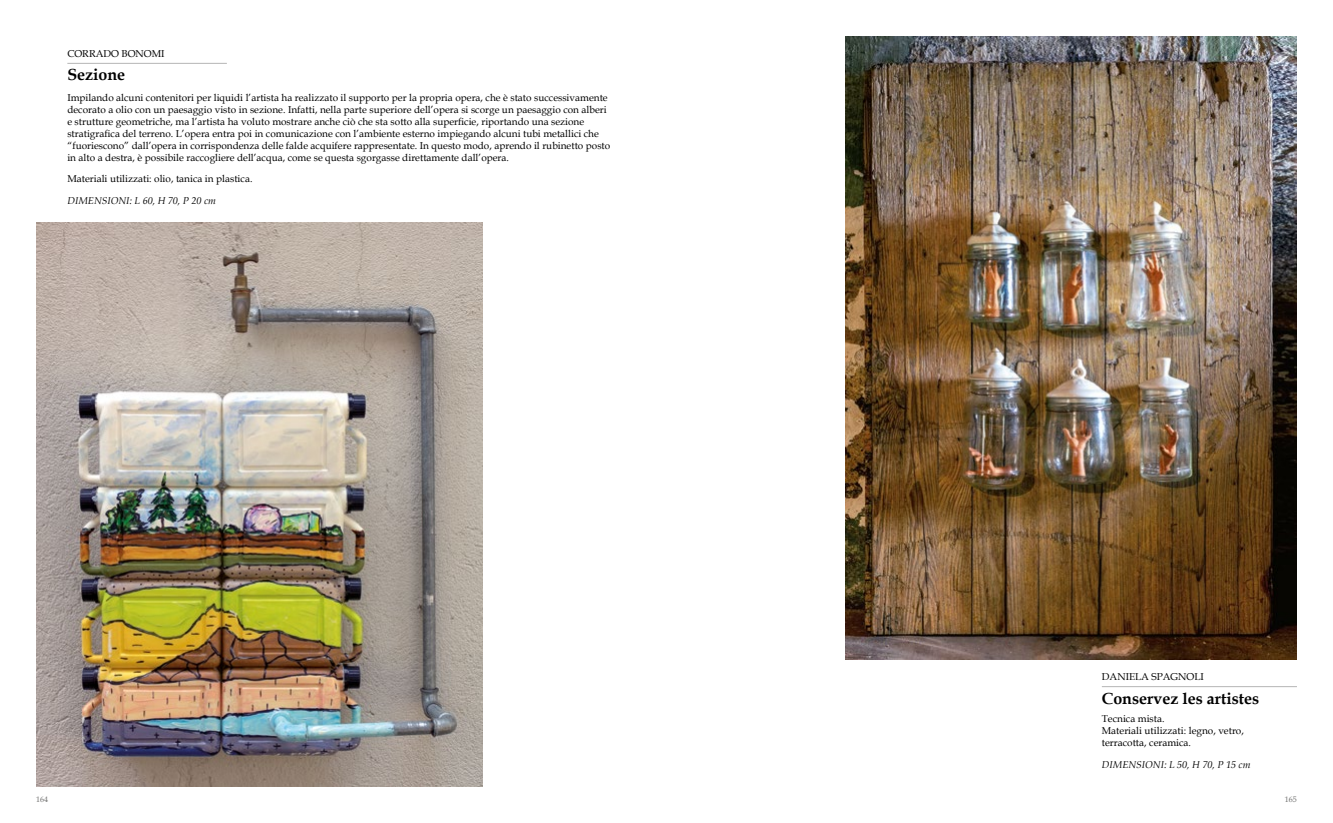
<style>
.page{position:relative;width:1333px;height:823px;background:#fff}
.page>*{position:absolute;margin:0;border:0;box-sizing:border-box;transform-origin:0 0}
.t1{font:700 16px "Book Antiqua";color:#000}
.t2{font:10px/12px "Book Antiqua";color:#000}
.t3{font:italic 10px "Book Antiqua";color:#000}
.t4{font:8px "Book Antiqua";color:#727271}
</style>
<div class="page">
<img style="left:36px;top:223px;width:446px;height:563px">
<hr style="left:67px;top:63px;width:160px;height:1px;background:#000">
<img style="left:845px;top:36px;width:451px;height:623px">
<hr style="left:1101px;top:685px;width:195px;height:1px;background:#000">
<p class="t2" style="left:67px;top:48px;width:99px">CORRADO BONOMI</p>
<h1 class="t1" style="left:67px;top:64px;width:59px">Sezione</h1>
<p class="t2" style="left:67px;top:91px;width:544px">Impilando alcuni contenitori per liquidi l’artista ha realizzato il supporto per la propria opera, che è stato successivamente decorato a olio con un paesaggio visto in sezione. Infatti, nella parte superiore dell’opera si scorge un paesaggio con alberi e strutture geometriche, ma l’artista ha voluto mostrare anche ciò che sta sotto alla superficie, riportando una sezione stratigrafica del terreno. L’opera entra poi in comunicazione con l’ambiente esterno impiegando alcuni tubi metallici che “fuoriescono” dall’opera in corrispondenza delle falde acquifere rappresentate. In questo modo, aprendo il rubinetto posto in alto a destra, è possibile raccogliere dell’acqua, come se questa sgorgasse direttamente dall’opera.</p>
<p class="t2" style="left:67px;top:172px;width:187px">Materiali utilizzati: olio, tanica in plastica.</p>
<p class="t3" style="left:67px;top:193px;width:150px">DIMENSIONI: L 60, H 70, P 20 cm</p>
<p class="t2" style="left:1101px;top:670px;width:104px">DANIELA SPAGNOLI</p>
<h1 class="t1" style="left:1101px;top:687px;width:159px">Conservez les artistes</h1>
<p class="t2" style="left:1101px;top:712px;width:144px">Tecnica mista.<br>Materiali utilizzati: legno, vetro, terracotta, ceramica.</p>
<p class="t3" style="left:1101px;top:757px;width:150px">DIMENSIONI: L 50, H 70, P 15 cm</p>
<p class="t4" style="left:36px;top:793px;width:13px">164</p>
<p class="t4" style="left:1284px;top:793px;width:13px">165</p>
</div>
